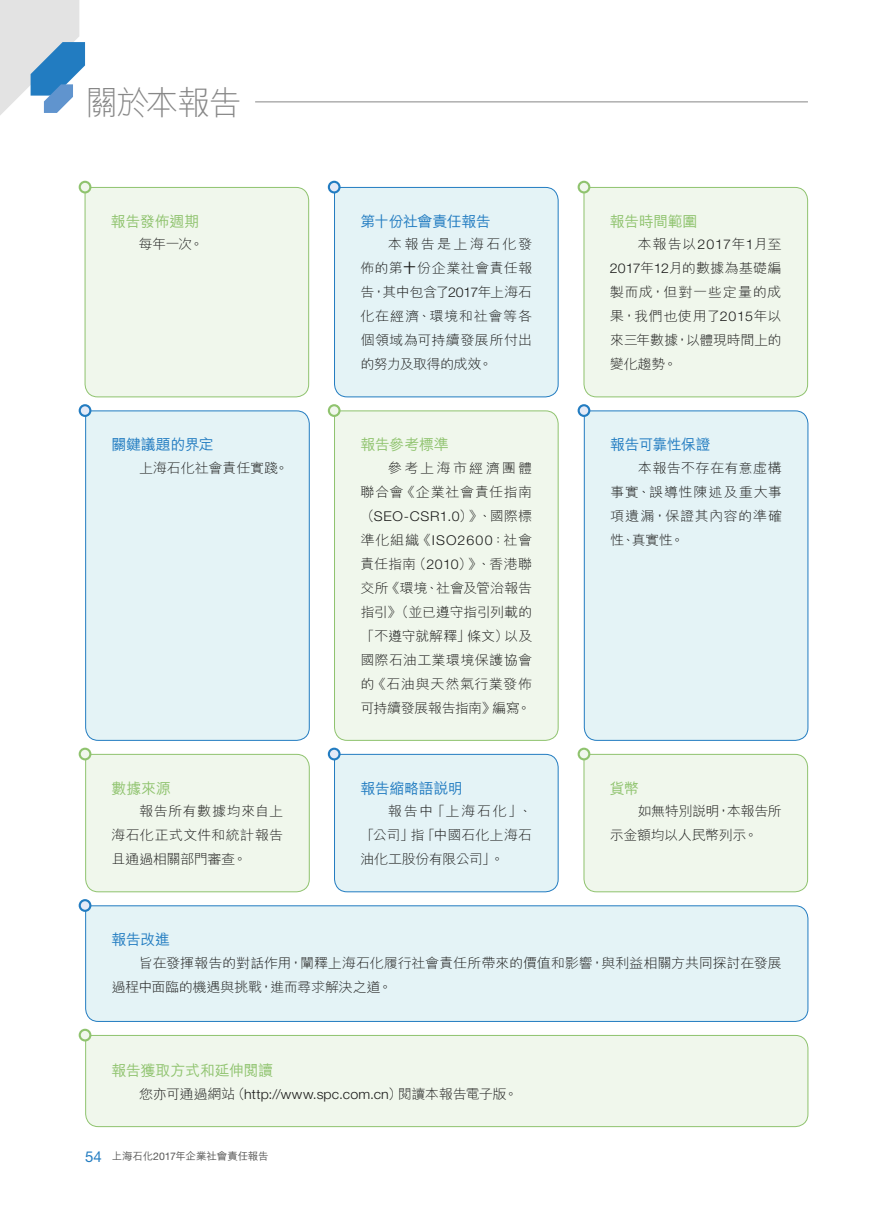
<style>
.page{position:relative;width:893px;height:1212px;background:#fff}
.page>*{position:absolute;margin:0;border:0;box-sizing:border-box;transform-origin:0 0}
.t1{font:300 33px "M Hei HK";letter-spacing:-.045em;color:#878787}
.t2{font:500 15px "M Hei HK";letter-spacing:-.025em;color:#8fc36e}
.t3{font:500 15px "M Hei HK";letter-spacing:-.035em;color:#227cc1}
.t4{font:300 13.5px/24px "M Hei HK";letter-spacing:-.01em;color:#1c1c1b;text-align:justify;scale:1.05 1}
.t5{font:300 13.5px "Helvetica Neue LT Std";letter-spacing:.015em;color:#1c1c1b;scale:1.05 1}
.t6{font:300 13.5px/24px "M Hei HK";letter-spacing:-.035em;color:#1c1c1b;scale:1.05 1}
.t7{font:300 13.5px/24px "M Hei HK";letter-spacing:.06em;color:#1c1c1b;text-align:right;scale:1.05 1}
.t8{font:500 10.5px "M Hei HK";letter-spacing:-.02em;color:#575756}
.s1{font-weight:700}
.s2{font-family:"Helvetica Neue LT Std"}
.s3{font-family:"M Hei HK"}
.s4{font-family:"Helvetica Neue LT Std";font-weight:400;font-size:15px;color:#227cc1}
.s5{font-family:"Helvetica Neue LT Std";font-weight:400}
</style>
<div class="page">
<svg style="left:0;top:0;width:85px;height:115px"></svg>
<hr style="left:255px;top:102px;width:553px;height:1px;background:#878787">
<div style="left:84px;top:187px;width:225px;height:210px;background:#f0f7ec"></div>
<div style="left:334px;top:187px;width:225px;height:210px;background:#e4f3f6"></div>
<div style="left:583px;top:187px;width:225px;height:210px;background:#f0f7ec"></div>
<div style="left:85px;top:905px;width:724px;height:117px;background:#e4f3f6"></div>
<div style="left:85px;top:1035px;width:724px;height:92px;background:#f0f7ec"></div>
<div style="left:334px;top:754px;width:225px;height:138px;background:#e4f3f6"></div>
<div style="left:85px;top:754px;width:225px;height:138px;background:#f0f7ec"></div>
<div style="left:583px;top:754px;width:225px;height:138px;background:#f0f7ec"></div>
<div style="left:334px;top:410px;width:225px;height:331px;background:#f0f7ec"></div>
<div style="left:85px;top:410px;width:225px;height:331px;background:#e4f3f6"></div>
<div style="left:584px;top:410px;width:225px;height:331px;background:#e4f3f6"></div>
<div style="left:80px;top:182px;width:10px;height:10px;background:#f0f7ec;border-radius:50%"></div>
<div style="left:79px;top:181px;width:12px;height:12px;border:2px solid #8fc36e;border-radius:50%"></div>
<div style="left:579px;top:182px;width:10px;height:10px;background:#f0f7ec;border-radius:50%"></div>
<div style="left:578px;top:181px;width:12px;height:12px;border:2px solid #8fc36e;border-radius:50%"></div>
<div style="left:80px;top:749px;width:10px;height:10px;background:#f0f7ec;border-radius:50%"></div>
<div style="left:79px;top:748px;width:12px;height:12px;border:2px solid #8fc36e;border-radius:50%"></div>
<div style="left:329px;top:405px;width:10px;height:11px;background:#f0f7ec;border-radius:50%"></div>
<div style="left:328px;top:404px;width:13px;height:13px;border:2px solid #8fc36e;border-radius:50%"></div>
<div style="left:329px;top:182px;width:10px;height:10px;background:#e4eaf7;border-radius:50%"></div>
<div style="left:328px;top:181px;width:13px;height:12px;border:2px solid #227cc1;border-radius:50%"></div>
<div style="left:329px;top:749px;width:10px;height:10px;background:#e4eaf7;border-radius:50%"></div>
<div style="left:328px;top:748px;width:13px;height:12px;border:2px solid #227cc1;border-radius:50%"></div>
<div style="left:80px;top:405px;width:10px;height:11px;background:#e4eaf7;border-radius:50%"></div>
<div style="left:79px;top:404px;width:12px;height:13px;border:2px solid #227cc1;border-radius:50%"></div>
<div style="left:80px;top:900px;width:10px;height:11px;background:#e4eaf7;border-radius:50%"></div>
<div style="left:79px;top:899px;width:12px;height:13px;border:2px solid #227cc1;border-radius:50%"></div>
<div style="left:579px;top:405px;width:10px;height:11px;background:#e4eaf7;border-radius:50%"></div>
<div style="left:578px;top:404px;width:12px;height:13px;border:2px solid #227cc1;border-radius:50%"></div>
<div style="left:579px;top:749px;width:10px;height:10px;background:#f0f7ec;border-radius:50%"></div>
<div style="left:578px;top:748px;width:12px;height:12px;border:2px solid #8fc36e;border-radius:50%"></div>
<div style="left:80px;top:1030px;width:10px;height:10px;background:#f0f7ec;border-radius:50%"></div>
<div style="left:79px;top:1029px;width:12px;height:12px;border:2px solid #8fc36e;border-radius:50%"></div>
<h1 class="t1" style="left:85px;top:79px;width:158px">關於本報告</h1>
<p class="t2" style="left:111px;top:210px;width:90px">報告發佈週期</p>
<p class="t4" style="left:139px;top:232px;width:63px">每年一次。</p>
<p class="t3" style="left:360px;top:210px;width:132px">第十份社會責任報告</p>
<p class="t4" style="left:360px;top:232px;width:165px;text-indent:28px">本報告是上海石化發佈的第<span class="s1">十</span>份企業社會責任報告，其中包含了<span class="s2">2017</span>年上海石化在經濟、環境和社會等各個領域為可持續發展所付出的努力及取得的成效。</p>
<p class="t2" style="left:610px;top:210px;width:89px">報告時間範圍</p>
<p class="t4" style="left:610px;top:232px;width:165px;text-indent:28px">本報告以<span class="s2">2017</span>年<span class="s2">1</span>月至<span class="s2">2017</span>年<span class="s2">12</span>月的數據為基礎編製而成，但對一些定量的成果，我們也使用了<span class="s2">2015</span>年以來三年數據，以體現時間上的變化趨勢。</p>
<p class="t3" style="left:111px;top:434px;width:104px">關鍵議題的界定</p>
<p class="t4" style="left:139px;top:455px;width:144px">上海石化社會責任實踐。</p>
<p class="t2" style="left:360px;top:434px;width:90px">報告參考標準</p>
<p class="t7" style="left:360px;top:455px;width:165px">參考上海市經濟團體<br>聯合會《企業社會責任指南</p>
<p class="t5" style="left:360px;top:508px;width:165px"><span class="s3">（</span>SEO-CSR1.0<span class="s3">）》、國際標</span></p>
<p class="t4" style="left:360px;top:527px;width:165px">準化組織《<span class="s2">ISO2600</span>：社會責任指南（<span class="s2">2010</span>）》、香港聯交所《環境、社會及管治報告指引》（並已遵守指引列載的「不遵守就解釋」條文）以及國際石油工業環境保護協會的《石油與天然氣行業發佈可持續發展報告指南》編寫。</p>
<p class="t3" style="left:610px;top:434px;width:102px">報告可靠性保證</p>
<p class="t4" style="left:610px;top:455px;width:165px;text-indent:28px">本報告不存在有意虛構事實、誤導性陳述及重大事項遺漏，保證其內容的準確性、真實性。</p>
<p class="t2" style="left:111px;top:777px;width:61px">數據來源</p>
<p class="t4" style="left:111px;top:799px;width:165px;text-indent:28px">報告所有數據均來自上海石化正式文件和統計報告且通過相關部門審查。</p>
<p class="t3" style="left:360px;top:777px;width:104px">報告縮略語說明</p>
<p class="t4" style="left:360px;top:799px;width:165px;text-indent:28px">報告中「上海石化」、「公司」指「中國石化上海石油化工股份有限公司」。</p>
<p class="t2" style="left:610px;top:777px;width:31px">貨幣</p>
<p class="t6" style="left:610px;top:799px;width:165px;text-indent:28px">如無特別說明，本報告所示金額均以人民幣列示。</p>
<p class="t3" style="left:111px;top:928px;width:60px">報告改進</p>
<p class="t4" style="left:111px;top:950px;width:640px;text-indent:28px">旨在發揮報告的對話作用，闡釋上海石化履行社會責任所帶來的價值和影響，與利益相關方共同探討在發展過程中面臨的機遇與挑戰，進而尋求解決之道。</p>
<p class="t2" style="left:111px;top:1060px;width:163px">報告獲取方式和延伸閱讀</p>
<p class="t5" style="left:139px;top:1086px;width:362px"><span class="s3">您亦可通過網站（</span>http://www.spc.com.cn<span class="s3">）閱讀本報告電子版。</span></p>
<p class="t8" style="left:85px;top:1148px;width:185px"><span class="s4">54</span> 上海石化<span class="s5">2017</span>年企業社會責任報告</p>
</div>
